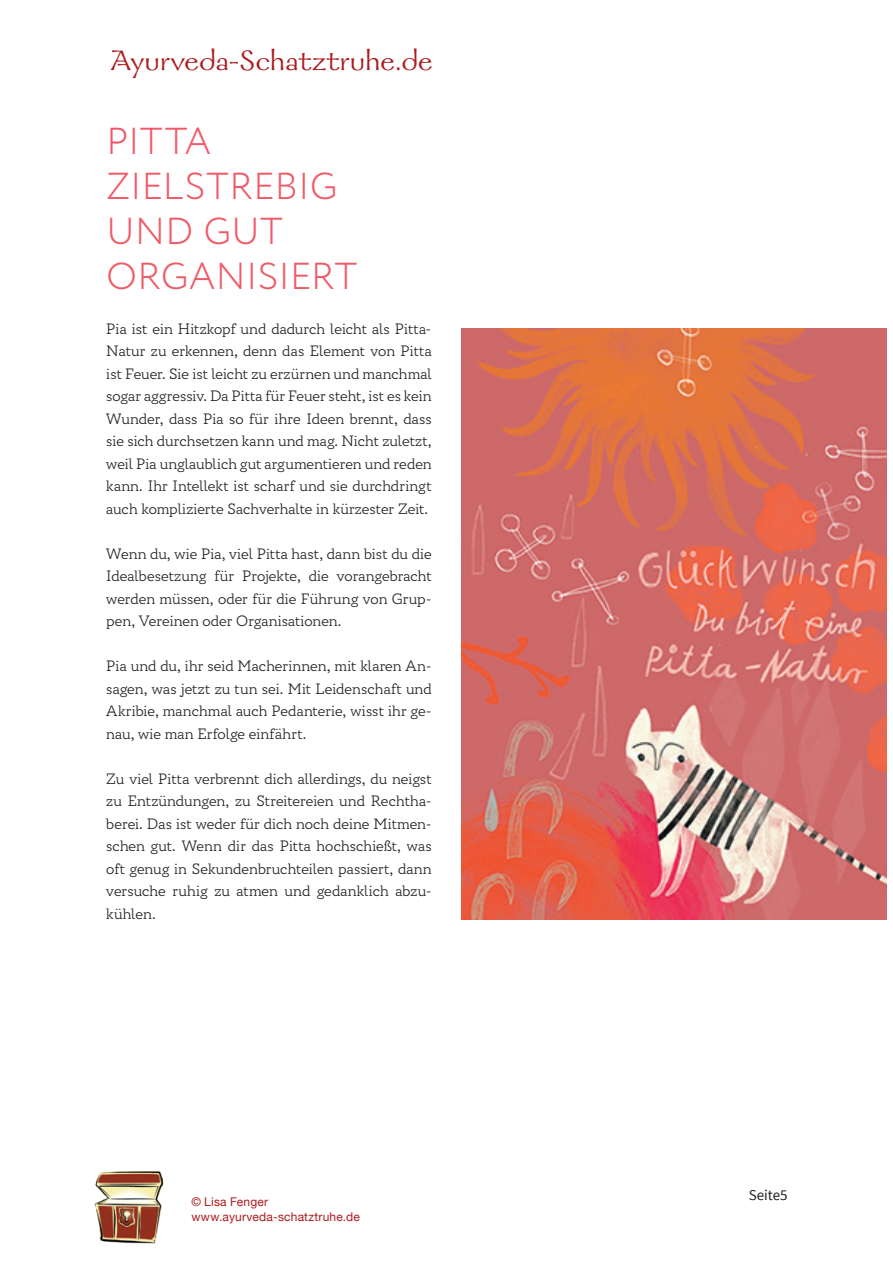
<style>
.page{position:relative;width:893px;height:1263px;background:#fff}
.page>*{position:absolute;margin:0;border:0;box-sizing:border-box;transform-origin:0 0}
.t1{font:300 37.5px/45px "Circe";color:#f05a67}
.t2{font:31.5px "Galahad Std";letter-spacing:.01em;color:#ac1a1e}
.t3{font:300 15px/22.5px "Circe Slab A";letter-spacing:.01em;color:#231f20;text-align:justify}
.t4{font:15px "Source Sans Pro";color:#231f20}
.t5{font:12px/14.4px "Helvetica Neue";letter-spacing:.015em;color:#ac1a1e}
</style>
<div class="page">
<img style="left:461px;top:329px;width:425px;height:591px">
<img style="left:94px;top:1170px;width:70px;height:74px">
<h2 class="t2" style="left:111px;top:41px;width:323px">Ayurveda-Schatztruhe.de</h2>
<h1 class="t1" style="left:106px;top:119px;width:252px">PITTA<br>ZIELSTREBIG<br>UND GUT<br>ORGANISIERT</h1>
<p class="t3" style="left:106px;top:318px;width:327px">Pia ist ein Hitzkopf und dadurch leicht als Pitta-Natur zu erkennen, denn das Element von Pitta ist Feuer. Sie ist leicht zu erzürnen und manchmal sogar aggressiv. Da Pitta für Feuer steht, ist es kein Wunder, dass Pia so für ihre Ideen brennt, dass sie sich durchsetzen kann und mag. Nicht zuletzt, weil Pia unglaublich gut argumentieren und reden kann. Ihr Intellekt ist scharf und sie durchdringt auch komplizierte Sachverhalte in kürzester Zeit.</p>
<p class="t3" style="left:106px;top:543px;width:327px">Wenn du, wie Pia, viel Pitta hast, dann bist du die Idealbesetzung für Projekte, die vorangebracht werden müssen, oder für die Führung von Grup&shy;pen, Vereinen oder Organisationen.</p>
<p class="t3" style="left:106px;top:656px;width:327px">Pia und du, ihr seid Macherinnen, mit klaren An&shy;sagen, was jetzt zu tun sei. Mit Leidenschaft und Akribie, manchmal auch Pedanterie, wisst ihr ge&shy;nau, wie man Erfolge einfährt.</p>
<p class="t3" style="left:106px;top:768px;width:327px">Zu viel Pitta verbrennt dich allerdings, du neigst zu Entzündungen, zu Streitereien und Rechtha&shy;berei. Das ist weder für dich noch deine Mitmen&shy;schen gut. Wenn dir das Pitta hochschießt, was oft genug in Sekundenbruchteilen passiert, dann versuche ruhig zu atmen und gedanklich abzu&shy;kühlen.</p>
<p class="t5" style="left:191px;top:1195px;width:170px">© Lisa Fenger www.ayurveda-schatztruhe.de</p>
<p class="t4" style="left:749px;top:1186px;width:40px">Seite5</p>
</div>
